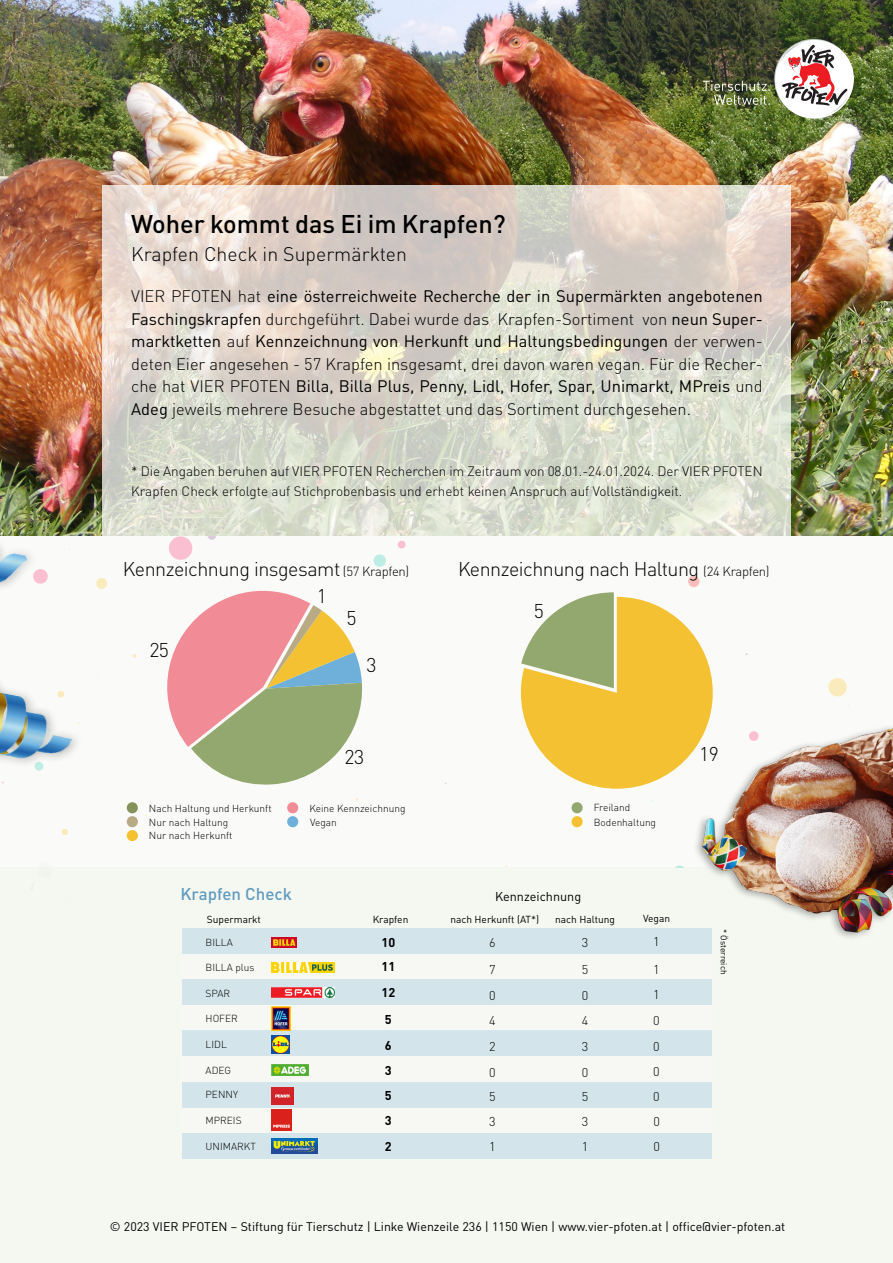
<style>
.page{position:relative;width:893px;height:1263px;background:#fff}
.page>*{position:absolute;margin:0;border:0;box-sizing:border-box;transform-origin:0 0}
.t1{font:500 25.35px "DIN Pro";color:#000}
.t2{font:300 19.65px "DIN Pro";letter-spacing:-.025em;color:#000}
.t3{font:300 19.5px "DIN Pro";color:#000}
.t4{font:500 16.8px "DIN Pro";color:#629cbf}
.t5{font:300 16.5px/22.5px "DIN Pro";color:#000;text-align:justify}
.t6{font:300 13.5px/20.2px "DIN Pro";color:#000}
.t7{font:300 12.6px "DIN Pro";color:#000}
.t8{font:12.6px "DIN Pro";color:#000}
.t9{font:700 12.6px "DIN Pro";color:#000}
.t10{font:12.3px "DIN Pro";color:#000}
.t11{font:300 10.2px "DIN Pro";color:#000}
.t12{font:10.2px "DIN Pro";color:#000}
.t13{font:8.4px "DIN Pro";color:#000}
.s1{font-weight:400}
.s2{font-size:13.05px}
</style>
<div class="page">
<div style="left:0;top:536px;width:893px;height:727px;background:#fafbf8"></div>
<img style="left:0;top:0;width:893px;height:536px">
<svg style="left:103px;top:185px;width:688px;height:351px;background:#dbd7cc"></svg>
<div style="left:0;top:425px;width:105px;height:508px;background:#000;opacity:.25"></div>
<img style="left:0;top:436px;width:220px;height:431px">
<div style="left:0;top:867px;width:893px;height:396px;background:#f5f7f1"></div>
<div style="left:182px;top:1133px;width:530px;height:25px;background:#d3e5eb"></div>
<div style="left:182px;top:928px;width:529px;height:26px;background:#d3e5eb"></div>
<div style="left:182px;top:979px;width:529px;height:26px;background:#d3e5eb"></div>
<div style="left:182px;top:1031px;width:529px;height:25px;background:#d3e5eb"></div>
<div style="left:182px;top:1082px;width:529px;height:25px;background:#d3e5eb"></div>
<img style="left:271px;top:1064px;width:38px;height:11px">
<img style="left:271px;top:937px;width:25px;height:11px">
<img style="left:271px;top:962px;width:63px;height:11px">
<img style="left:271px;top:1007px;width:19px;height:23px">
<img style="left:271px;top:1035px;width:19px;height:19px">
<img style="left:271px;top:1087px;width:23px;height:17px">
<img style="left:271px;top:988px;width:64px;height:10px">
<img style="left:271px;top:1109px;width:21px;height:21px">
<img style="left:271px;top:1138px;width:47px;height:16px">
<div style="left:571px;top:802px;width:12px;height:11px;background:#93a86e;border-radius:50%"></div>
<div style="left:572px;top:816px;width:11px;height:11px;background:#f4c132;border-radius:50%"></div>
<div style="left:287px;top:816px;width:11px;height:11px;background:#6eb0d9;border-radius:50%"></div>
<div style="left:287px;top:802px;width:11px;height:11px;background:#f18c97;border-radius:50%"></div>
<div style="left:127px;top:802px;width:11px;height:11px;background:#85925a;border-radius:50%"></div>
<div style="left:127px;top:830px;width:11px;height:11px;background:#f3c132;border-radius:50%"></div>
<div style="left:127px;top:816px;width:11px;height:11px;background:#b7aa85;border-radius:50%"></div>
<svg style="left:155px;top:584px;width:208px;height:202px"></svg>
<svg style="left:521px;top:592px;width:192px;height:197px"></svg>
<img style="left:693px;top:725px;width:200px;height:217px">
<img style="left:703px;top:39px;width:150px;height:81px">
<p class="t1" style="left:131px;top:204px;width:376px">Woher kommt das Ei im Krapfen?</p>
<p class="t3" style="left:131px;top:239px;width:277px">Krapfen Check in Supermärkten</p>
<p class="t5" style="left:131px;top:284px;width:633px">VIER PFOTEN hat <span class="s1">eine österreichweite Recherche der in Supermärkten angebotenen Faschingskrapfen</span> durchgeführt. Dabei wurde das Krapfen-Sortiment von <span class="s1">neun Super&shy;marktketten</span> auf <span class="s1">Kennzeichnung von Herkunft und Haltungsbedingungen</span> der verwen&shy;deten Eier angesehen - 57 Krapfen insgesamt, drei davon waren vegan. Für die Recher&shy;che hat VIER PFOTEN <span class="s1">Billa, Billa Plus, Penny, Lidl, Hofer, Spar, Unimarkt, MPreis</span> und <span class="s1">Adeg</span> jeweils mehrere Besuche abgestattet und das Sortiment durchgesehen.</p>
<p class="t6" style="left:131px;top:460px;width:633px">* Die Angaben beruhen auf VIER PFOTEN Recherchen im Zeitraum von 08.01.-24.01.2024. Der VIER PFOTEN<br>Krapfen Check erfolgte auf Stichprobenbasis und erhebt keinen Anspruch auf Vollständigkeit.</p>
<p class="t2" style="left:123px;top:554px;width:288px">Kennzeichnung insgesamt <span class="s2">(57 Krapfen)</span></p>
<p class="t2" style="left:458px;top:554px;width:313px">Kennzeichnung nach Haltung <span class="s2">(24 Krapfen)</span></p>
<p class="t2" style="left:149px;top:635px;width:21px">25</p>
<p class="t2" style="left:317px;top:581px;width:12px">1</p>
<p class="t2" style="left:346px;top:603px;width:12px">5</p>
<p class="t2" style="left:367px;top:650px;width:12px">3</p>
<p class="t2" style="left:344px;top:742px;width:21px">23</p>
<p class="t2" style="left:534px;top:596px;width:12px">5</p>
<p class="t11" style="left:594px;top:800px;width:38px">Freiland</p>
<p class="t11" style="left:149px;top:800px;width:124px">Nach Haltung und Herkunft</p>
<p class="t11" style="left:309px;top:800px;width:98px">Keine Kennzeichnung</p>
<p class="t11" style="left:149px;top:828px;width:85px">Nur nach Herkunft</p>
<p class="t11" style="left:149px;top:814px;width:81px">Nur nach Haltung</p>
<p class="t11" style="left:310px;top:814px;width:28px">Vegan</p>
<p class="t11" style="left:594px;top:814px;width:64px">Bodenhaltung</p>
<p class="t4" style="left:181px;top:881px;width:113px">Krapfen Check</p>
<p class="t8" style="left:495px;top:887px;width:88px">Kennzeichnung</p>
<p class="t12" style="left:207px;top:911px;width:55px">Supermarkt</p>
<p class="t11" style="left:206px;top:935px;width:29px">BILLA</p>
<p class="t11" style="left:206px;top:960px;width:50px">BILLA plus</p>
<p class="t11" style="left:206px;top:985px;width:26px">SPAR</p>
<p class="t11" style="left:206px;top:1011px;width:34px">HOFER</p>
<p class="t11" style="left:206px;top:1037px;width:23px">LIDL</p>
<p class="t11" style="left:206px;top:1062px;width:27px">ADEG</p>
<p class="t11" style="left:206px;top:1087px;width:34px">PENNY</p>
<p class="t12" style="left:373px;top:911px;width:37px">Krapfen</p>
<p class="t9" style="left:382px;top:932px;width:15px">10</p>
<p class="t9" style="left:382px;top:957px;width:15px">11</p>
<p class="t9" style="left:382px;top:982px;width:15px">12</p>
<p class="t9" style="left:385px;top:1009px;width:8px">5</p>
<p class="t9" style="left:385px;top:1035px;width:8px">6</p>
<p class="t9" style="left:385px;top:1060px;width:8px">3</p>
<p class="t9" style="left:385px;top:1085px;width:8px">5</p>
<p class="t12" style="left:450px;top:911px;width:90px">nach Herkunft (AT*)</p>
<p class="t7" style="left:489px;top:933px;width:8px">6</p>
<p class="t7" style="left:489px;top:960px;width:8px">7</p>
<p class="t7" style="left:489px;top:985px;width:8px">0</p>
<p class="t7" style="left:489px;top:1011px;width:8px">4</p>
<p class="t7" style="left:489px;top:1037px;width:8px">2</p>
<p class="t7" style="left:489px;top:1062px;width:8px">0</p>
<p class="t7" style="left:489px;top:1087px;width:8px">5</p>
<p class="t12" style="left:555px;top:911px;width:61px">nach Haltung</p>
<p class="t7" style="left:582px;top:960px;width:8px">5</p>
<p class="t7" style="left:582px;top:985px;width:8px">0</p>
<p class="t7" style="left:582px;top:1011px;width:8px">4</p>
<p class="t7" style="left:582px;top:1037px;width:8px">3</p>
<p class="t7" style="left:582px;top:1062px;width:8px">0</p>
<p class="t7" style="left:582px;top:1087px;width:8px">5</p>
<p class="t7" style="left:582px;top:933px;width:8px">3</p>
<p class="t12" style="left:643px;top:911px;width:29px">Vegan</p>
<p class="t7" style="left:653px;top:932px;width:8px">1</p>
<p class="t7" style="left:653px;top:960px;width:8px">1</p>
<p class="t7" style="left:653px;top:985px;width:8px">1</p>
<p class="t7" style="left:653px;top:1011px;width:8px">0</p>
<p class="t7" style="left:653px;top:1037px;width:8px">0</p>
<p class="t7" style="left:653px;top:1062px;width:8px">0</p>
<p class="t7" style="left:653px;top:1087px;width:8px">0</p>
<p class="t11" style="left:206px;top:1112px;width:38px">MPREIS</p>
<p class="t11" style="left:206px;top:1138px;width:52px">UNIMARKT</p>
<p class="t9" style="left:385px;top:1110px;width:8px">3</p>
<p class="t9" style="left:385px;top:1137px;width:8px">2</p>
<p class="t7" style="left:489px;top:1112px;width:8px">3</p>
<p class="t7" style="left:582px;top:1111px;width:8px">3</p>
<p class="t7" style="left:653px;top:1111px;width:8px">0</p>
<p class="t7" style="left:489px;top:1137px;width:8px">1</p>
<p class="t7" style="left:582px;top:1137px;width:8px">1</p>
<p class="t7" style="left:653px;top:1137px;width:8px">0</p>
<p class="t2" style="left:699px;top:739px;width:21px">19</p>
<p class="t13" style="left:730px;top:929px;width:47px;rotate:90deg">* Österreich</p>
<p class="t10" style="left:110px;top:1217px;width:677px">© 2023 VIER PFOTEN – Stiftung für Tierschutz | Linke Wienzeile 236 | 1150 Wien | www.vier-pfoten.at | office@vier-pfoten.at</p>
</div>
